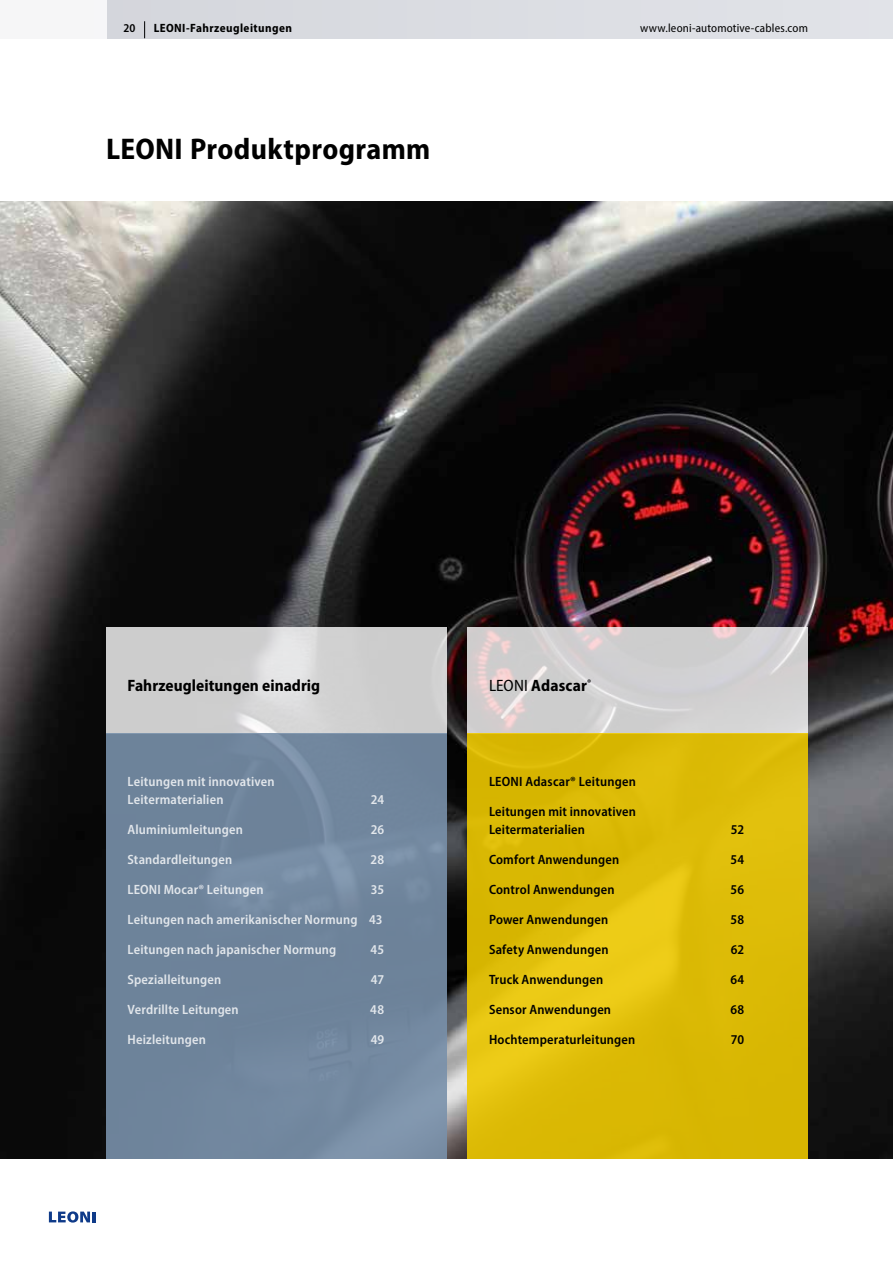
<style>
.page{position:relative;width:893px;height:1263px;background:#fff}
.page>*{position:absolute;margin:0;border:0;box-sizing:border-box;transform-origin:0 0}
.t1{font:700 semi-condensed 30px "Myriad Pro";letter-spacing:.01em;color:#000}
.t2{font:700 semi-condensed 16.5px "Myriad Pro";letter-spacing:.005em;color:#000}
.t3{font:600 semi-condensed 13.5px/18px "Myriad Pro";letter-spacing:.01em;color:#fff}
.t4{font:600 semi-condensed 13.5px/18px "Myriad Pro";letter-spacing:.015em;color:#000}
.t5{font:semi-condensed 12px "Myriad Pro";letter-spacing:.015em;color:#000}
.t6{font:700 semi-condensed 12px "Myriad Pro";letter-spacing:.035em;color:#000}
.t7{font:600 semi-condensed 12px "Myriad Pro";color:#000}
.s1{font-weight:400}
</style>
<div class="page">
<div style="left:0;top:0;width:893px;height:38px;background:#dbdde3"></div>
<svg style="left:49px;top:1211px;width:47px;height:11px"></svg>
<svg style="left:144px;top:21px;width:1px;height:17px"></svg>
<div style="left:0;top:0;width:106px;height:38px;background:#f6f6f7"></div>
<img style="left:0;top:202px;width:893px;height:957px">
<svg style="left:468px;top:627px;width:340px;height:106px;background:#d3d0d1"></svg>
<svg style="left:468px;top:733px;width:340px;height:426px;background:#ddbc07"></svg>
<svg style="left:106px;top:627px;width:340px;height:106px;background:#d1d1d1"></svg>
<div style="left:106px;top:733px;width:340px;height:426px;background:linear-gradient(to right,#6d829a,#748aa1)"></div>
<p class="t7" style="left:124px;top:21px;width:13px">20</p>
<p class="t6" style="left:154px;top:21px;width:140px">LEONI-Fahrzeugleitungen</p>
<p class="t5" style="left:640px;top:21px;width:169px">www.leoni-automotive-cables.com</p>
<h1 class="t1" style="left:106px;top:130px;width:326px">LEONI Produktprogramm</h1>
<p class="t2" style="left:128px;top:675px;width:194px">Fahrzeugleitungen einadrig</p>
<p class="t2" style="left:489px;top:675px;width:104px"><span class="s1">LEONI</span> Adascar<sup>®</sup></p>
<p class="t3" style="left:128px;top:772px;width:149px">Leitungen mit innovativen<br>Leitermaterialien</p>
<p class="t3" style="left:371px;top:790px;width:15px">24</p>
<p class="t3" style="left:128px;top:820px;width:117px">Aluminiumleitungen</p>
<p class="t3" style="left:371px;top:820px;width:15px">26</p>
<p class="t3" style="left:128px;top:850px;width:106px">Standardleitungen</p>
<p class="t3" style="left:371px;top:850px;width:15px">28</p>
<p class="t3" style="left:128px;top:880px;width:138px">LEONI Mocar® Leitungen</p>
<p class="t3" style="left:371px;top:880px;width:15px">35</p>
<p class="t3" style="left:128px;top:910px;width:257px">Leitungen nach amerikanischer Normung 43</p>
<p class="t3" style="left:128px;top:940px;width:210px">Leitungen nach japanischer Normung</p>
<p class="t3" style="left:371px;top:940px;width:15px">45</p>
<p class="t3" style="left:128px;top:970px;width:95px">Spezialleitungen</p>
<p class="t3" style="left:371px;top:970px;width:15px">47</p>
<p class="t3" style="left:128px;top:1000px;width:113px">Verdrillte Leitungen</p>
<p class="t3" style="left:370px;top:1000px;width:15px">48</p>
<p class="t3" style="left:128px;top:1030px;width:80px">Heizleitungen</p>
<p class="t3" style="left:371px;top:1030px;width:15px">49</p>
<p class="t4" style="left:489px;top:772px;width:149px">LEONI Adascar® Leitungen</p>
<p class="t4" style="left:489px;top:802px;width:149px">Leitungen mit innovativen<br>Leitermaterialien</p>
<p class="t4" style="left:731px;top:820px;width:15px">52</p>
<p class="t4" style="left:489px;top:850px;width:132px">Comfort Anwendungen</p>
<p class="t4" style="left:730px;top:850px;width:15px">54</p>
<p class="t4" style="left:489px;top:880px;width:127px">Control Anwendungen</p>
<p class="t4" style="left:731px;top:880px;width:15px">56</p>
<p class="t4" style="left:489px;top:910px;width:121px">Power Anwendungen</p>
<p class="t4" style="left:731px;top:910px;width:15px">58</p>
<p class="t4" style="left:489px;top:940px;width:121px">Safety Anwendungen</p>
<p class="t4" style="left:731px;top:940px;width:15px">62</p>
<p class="t4" style="left:489px;top:970px;width:116px">Truck Anwendungen</p>
<p class="t4" style="left:730px;top:970px;width:15px">64</p>
<p class="t4" style="left:489px;top:1000px;width:124px">Sensor Anwendungen</p>
<p class="t4" style="left:730px;top:1000px;width:15px">68</p>
<p class="t4" style="left:489px;top:1030px;width:148px">Hochtemperaturleitungen</p>
<p class="t4" style="left:731px;top:1030px;width:15px">70</p>
</div>
